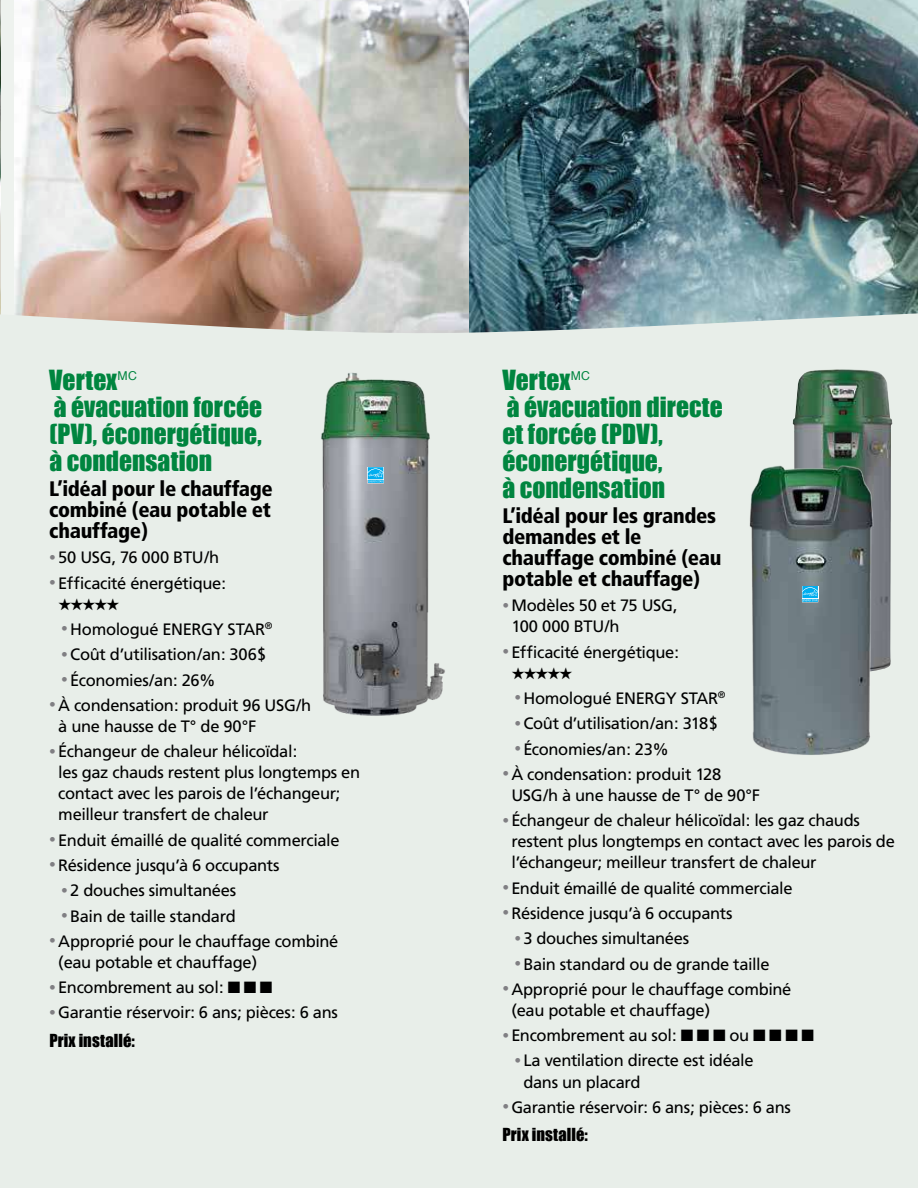
<style>
.page{position:relative;width:918px;height:1188px;background:#fff}
.page>*{position:absolute;margin:0;border:0;box-sizing:border-box;transform-origin:0 0}
.t1{font:25.5px/27px "Impact";color:#00853f}
.t2{font:900 condensed 21px/21px "Frutiger";letter-spacing:-.015em;color:#000}
.t3{font:16.5px/21px "Frutiger";letter-spacing:-.02em;color:#000}
.t4{font:16.5px "Impact";letter-spacing:.01em;color:#000}
.t5{font:16.5px "Zapf Dingbats ITC";color:#000}
.s1{font-size:13.5px;color:#807f83}
</style>
<div class="page">
<img style="left:14px;top:0;width:456px;height:304px">
<img style="left:470px;top:0;width:448px;height:304px">
<img style="left:0;top:1px;width:1px;height:303px">
<div style="left:0;top:304px;width:918px;height:884px;background:#e8eee9"></div>
<img style="left:314px;top:372px;width:140px;height:353px">
<svg style="left:367px;top:467px;width:17px;height:17px"></svg>
<img style="left:793px;top:369px;width:99px;height:306px">
<img style="left:738px;top:462px;width:145px;height:298px">
<svg style="left:802px;top:586px;width:16px;height:16px"></svg>
<div style="left:0;top:339px;width:20px;height:821px;background:#e8eee9"></div>
<h1 class="t1" style="left:49px;top:366px;width:214px">Vertex<sup>MC<br></sup>à évacuation forcée (PV), éconergétique, à condensation</h1>
<p class="t2" style="left:49px;top:478px;width:225px;text-align:justify">L’idéal pour le chauffage combiné (eau potable et chauffage)</p>
<p class="t3" style="left:49px;top:547px;width:171px"><span class="s1">•</span> 50 USG, 76 000 BTU/h</p>
<p class="t3" style="left:49px;top:572px;width:178px"><span class="s1">•</span> Efficacité énergétique:</p>
<p class="t5" style="left:58px;top:596px;width:63px">★★★★★</p>
<p class="t3" style="left:61px;top:619px;width:213px"><span class="s1">•</span> Homologué ENERGY STAR<sup>®</sup></p>
<p class="t3" style="left:61px;top:644px;width:206px"><span class="s1">•</span> Coût d’utilisation/an: 306$</p>
<p class="t3" style="left:61px;top:669px;width:156px"><span class="s1">•</span> Économies/an: 26%</p>
<p class="t3" style="left:58px;top:695px;width:255px;text-indent:-9px"><span class="s1">•</span> À condensation: produit 96 USG/h à une hausse de T° de 90°F</p>
<p class="t3" style="left:58px;top:741px;width:303px;text-indent:-9px"><span class="s1">•</span> Échangeur de chaleur hélicoïdal:<br>les gaz chauds restent plus longtemps en contact avec les parois de l’échangeur; meilleur transfert de chaleur</p>
<p class="t3" style="left:49px;top:829px;width:292px"><span class="s1">•</span> Enduit émaillé de qualité commerciale</p>
<p class="t3" style="left:49px;top:855px;width:232px"><span class="s1">•</span> Résidence jusqu’à 6 occupants</p>
<p class="t3" style="left:61px;top:880px;width:176px"><span class="s1">•</span> 2 douches simultanées</p>
<p class="t3" style="left:61px;top:905px;width:176px"><span class="s1">•</span> Bain de taille standard</p>
<p class="t3" style="left:58px;top:930px;width:282px;text-indent:-9px"><span class="s1">•</span> Approprié pour le chauffage combiné (eau potable et chauffage)</p>
<p class="t3" style="left:49px;top:977px;width:225px"><span class="s1">•</span> Encombrement au sol: ■ ■ ■</p>
<p class="t3" style="left:49px;top:1002px;width:290px"><span class="s1">•</span> Garantie réservoir: 6 ans; pièces: 6 ans</p>
<p class="t4" style="left:49px;top:1027px;width:87px">Prix installé:</p>
<h1 class="t1" style="left:502px;top:366px;width:222px">Vertex<sup>MC<br></sup>à évacuation directe et forcée (PDV), éconergétique,<br>à condensation</h1>
<p class="t2" style="left:502px;top:505px;width:221px">L’idéal pour les grandes demandes et le chauffage combiné (eau potable et chauffage)</p>
<p class="t3" style="left:511px;top:595px;width:168px;text-indent:-9px"><span class="s1">•</span> Modèles 50 et 75 USG,<br>100 000 BTU/h</p>
<p class="t3" style="left:502px;top:641px;width:178px"><span class="s1">•</span> Efficacité énergétique:</p>
<p class="t5" style="left:511px;top:665px;width:63px">★★★★★</p>
<p class="t3" style="left:514px;top:688px;width:213px"><span class="s1">•</span> Homologué ENERGY STAR<sup>®</sup></p>
<p class="t3" style="left:514px;top:713px;width:205px"><span class="s1">•</span> Coût d’utilisation/an: 318$</p>
<p class="t3" style="left:514px;top:738px;width:156px"><span class="s1">•</span> Économies/an: 23%</p>
<p class="t3" style="left:511px;top:764px;width:250px;text-indent:-9px"><span class="s1">•</span> À condensation: produit 128<br>USG/h à une hausse de T° de 90°F</p>
<p class="t3" style="left:511px;top:810px;width:385px;text-indent:-9px"><span class="s1">•</span> Échangeur de chaleur hélicoïdal: les gaz chauds restent plus longtemps en contact avec les parois de l’échangeur; meilleur transfert de chaleur</p>
<p class="t3" style="left:502px;top:877px;width:292px"><span class="s1">•</span> Enduit émaillé de qualité commerciale</p>
<p class="t3" style="left:502px;top:903px;width:232px"><span class="s1">•</span> Résidence jusqu’à 6 occupants</p>
<p class="t3" style="left:514px;top:928px;width:176px"><span class="s1">•</span> 3 douches simultanées</p>
<p class="t3" style="left:514px;top:953px;width:257px"><span class="s1">•</span> Bain standard ou de grande taille</p>
<p class="t3" style="left:511px;top:978px;width:282px;text-indent:-9px"><span class="s1">•</span> Approprié pour le chauffage combiné (eau potable et chauffage)</p>
<p class="t3" style="left:502px;top:1025px;width:313px"><span class="s1">•</span> Encombrement au sol: ■ ■ ■ ou ■ ■ ■ ■</p>
<p class="t3" style="left:523px;top:1050px;width:232px;text-indent:-9px"><span class="s1">•</span> La ventilation directe est idéale dans un placard</p>
<p class="t3" style="left:502px;top:1096px;width:290px"><span class="s1">•</span> Garantie réservoir: 6 ans; pièces: 6 ans</p>
<p class="t4" style="left:502px;top:1122px;width:87px">Prix installé:</p>
</div>
